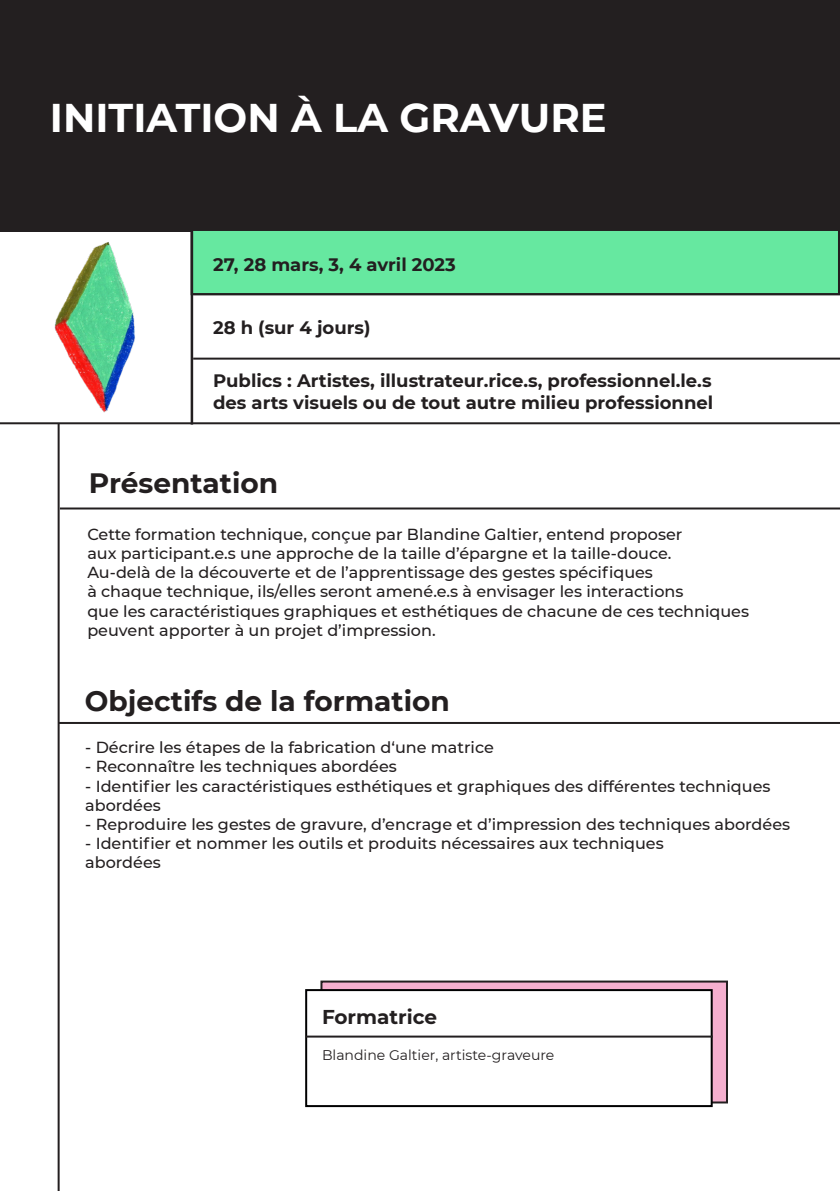
<style>
.page{position:relative;width:840px;height:1191px;background:#fff}
.page>*{position:absolute;margin:0;border:0;box-sizing:border-box;transform-origin:0 0}
.texte{font:700 40px "Montserrat";color:#fff}
.texte-2{font:700 28px "Montserrat";color:#231f20}
.texte-3{font:700 20px "Montserrat";color:#231f20}
.texte-4{font:700 18px/21.6px "Montserrat";color:#231f20}
.texte-5{font:500 16px/19.2px "Montserrat";color:#231f20}
.texte-6{font:14px "Montserrat";color:#231f20}
</style>
<div class="page">
<div style="left:0;top:0;width:839px;height:231px;background:#231f20"></div>
<div style="left:191px;top:230px;width:647px;height:64px;background:#66e8a0"></div>
<hr style="left:193px;top:357px;width:646px;height:2px;background:#231f20">
<hr style="left:60px;top:507px;width:779px;height:2px;background:#231f20">
<hr style="left:59px;top:722px;width:780px;height:2px;background:#231f20">
<div style="left:321px;top:981px;width:405px;height:121px;background:#f5afcf"></div>
<div style="left:320px;top:980px;width:407px;height:123px;border:2px solid #231f20"></div>
<div style="left:305px;top:989px;width:407px;height:118px;background:#fff;border:2px solid #000001"></div>
<hr style="left:306px;top:1035px;width:406px;height:2px;background:#231f20">
<hr style="left:0;top:229px;width:839px;height:2px;background:#231f20">
<hr style="left:0;top:422px;width:839px;height:2px;background:#231f20">
<hr style="left:193px;top:293px;width:646px;height:2px;background:#231f20">
<hr style="left:190px;top:230px;width:3px;height:194px;background:#231f20">
<hr style="left:58px;top:423px;width:2px;height:768px;background:#231f20">
<img style="left:0;top:231px;width:190px;height:182px">
<p class="texte" style="left:50px;top:89px;width:558px">INITIATION À LA GRAVURE</p>
<p class="texte-4" style="left:213px;top:252px;width:244px">27, 28 mars, 3, 4 avril 2023</p>
<p class="texte-4" style="left:213px;top:316px;width:159px">28 h (sur 4 jours)</p>
<p class="texte-4" style="left:213px;top:369px;width:501px">Publics : Artistes, illustrateur.rice.s, professionnel.le.s des arts visuels ou de tout autre milieu professionnel</p>
<p class="texte-2" style="left:89px;top:463px;width:191px">Présentation</p>
<p class="texte-5" style="left:87px;top:524px;width:663px">Cette formation technique, conçue par Blandine Galtier, entend proposer<br>aux participant.e.s une approche de la taille d’épargne et la taille-douce.<br>Au-delà de la découverte et de l’apprentissage des gestes spécifiques<br>à chaque technique, ils/elles seront amené.e.s à envisager les interactions<br>que les caractéristiques graphiques et esthétiques de chacune de ces techniques peuvent apporter à un projet d’impression.</p>
<p class="texte-2" style="left:85px;top:681px;width:366px">Objectifs de la formation</p>
<p class="texte-5" style="left:85px;top:737px;width:410px">- Décrire les étapes de la fabrication d‘une matrice</p>
<p class="texte-5" style="left:85px;top:756px;width:313px">- Reconnaître les techniques abordées</p>
<p class="texte-5" style="left:85px;top:775px;width:686px">- Identifier les caractéristiques esthétiques et graphiques des différentes techniques abordées</p>
<p class="texte-5" style="left:85px;top:814px;width:706px">- Reproduire les gestes de gravure, d’encrage et d’impression des techniques abordées</p>
<p class="texte-5" style="left:85px;top:833px;width:579px">- Identifier et nommer les outils et produits nécessaires aux techniques abordées</p>
<p class="texte-3" style="left:322px;top:1002px;width:117px">Formatrice</p>
<p class="texte-6" style="left:322px;top:1045px;width:234px">Blandine Galtier, artiste-graveure</p>
</div>
